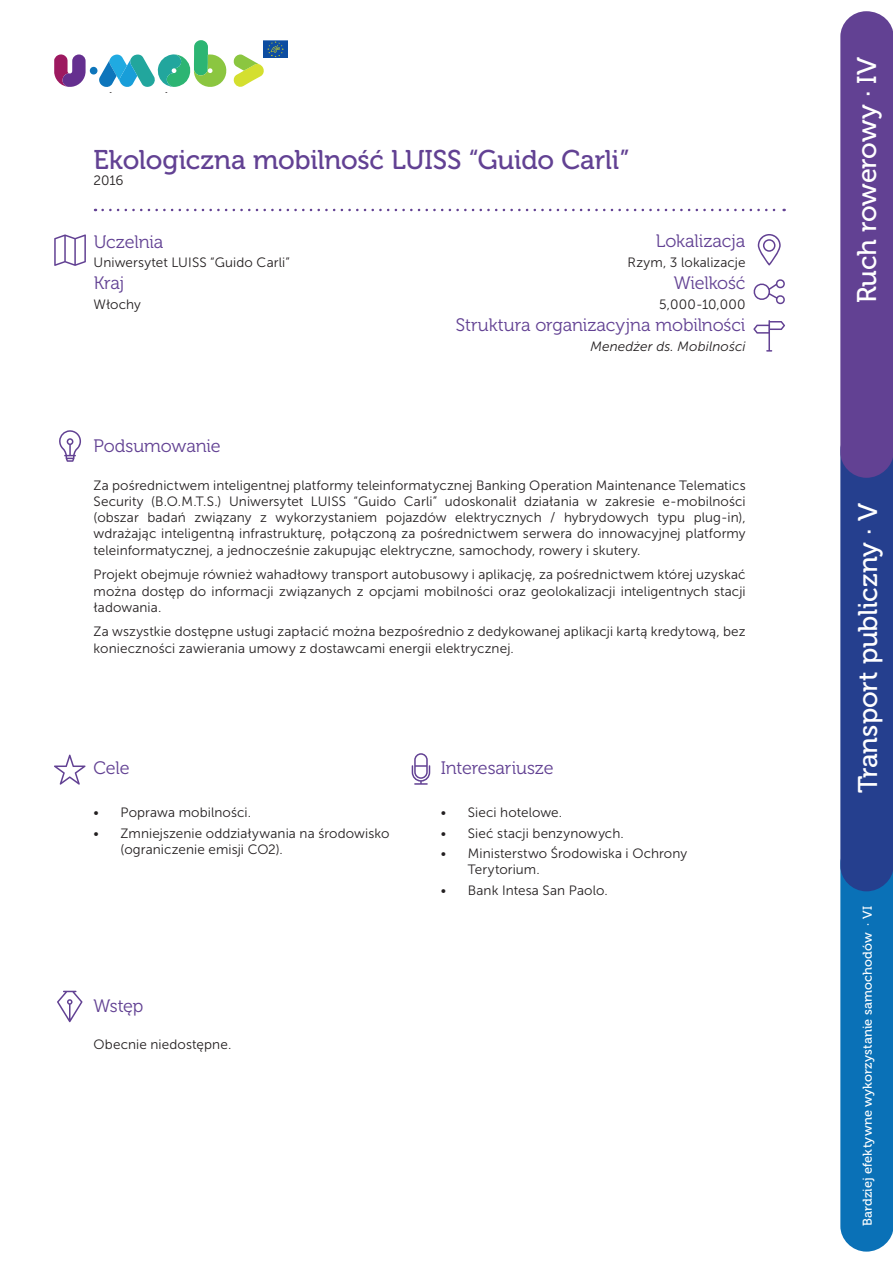
<style>
.page{position:relative;width:893px;height:1263px;background:#fff}
.page>*{position:absolute;margin:0;border:0;box-sizing:border-box;transform-origin:0 0}
.t1{font:27px "Museo 500";letter-spacing:-.01em;color:#624193}
.t2{font:27px "Museo 500";letter-spacing:-.01em;color:#fff}
.t3{font:18px "Museo 300";letter-spacing:-.01em;color:#624193}
.t4{font:13.5px/16.2px "Museo Sans 300";letter-spacing:.005em;color:#231f20}
.t5{font:italic 13.5px "Museo Sans 300";letter-spacing:.01em;color:#231f20}
.t6{font:12.75px "Museo 500";letter-spacing:.01em;color:#fff}
</style>
<div class="page">
<div style="left:840px;top:838px;width:53px;height:414px;background:#0a71b7;border-radius:26px"></div>
<div style="left:840px;top:425px;width:53px;height:466px;background:#253f8e;border-radius:26px"></div>
<svg style="left:54px;top:54px;width:32px;height:33px"></svg>
<svg style="left:233px;top:54px;width:31px;height:33px"></svg>
<div style="left:90px;top:67px;width:8px;height:8px;background:#0d75bb;border-radius:50%"></div>
<img style="left:263px;top:40px;width:25px;height:18px">
<svg style="left:99px;top:40px;width:128px;height:53px"></svg>
<svg style="left:103px;top:209px;width:682px;height:2px"></svg>
<svg style="left:54px;top:755px;width:32px;height:30px"></svg>
<svg style="left:753px;top:279px;width:32px;height:26px"></svg>
<svg style="left:758px;top:234px;width:23px;height:31px"></svg>
<svg style="left:54px;top:234px;width:32px;height:32px"></svg>
<svg style="left:59px;top:430px;width:22px;height:32px"></svg>
<svg style="left:753px;top:320px;width:32px;height:32px"></svg>
<svg style="left:412px;top:753px;width:18px;height:32px"></svg>
<svg style="left:57px;top:991px;width:26px;height:31px"></svg>
<div style="left:840px;top:11px;width:53px;height:467px;background:#624193;border-radius:26px"></div>
<p class="t1" style="left:94px;top:145px;width:538px">Ekologiczna mobilność LUISS “Guido Carli”</p>
<p class="t4" style="left:94px;top:172px;width:31px">2016</p>
<p class="t3" style="left:94px;top:232px;width:71px">Uczelnia</p>
<p class="t3" style="left:94px;top:274px;width:32px">Kraj</p>
<p class="t4" style="left:94px;top:296px;width:49px">Włochy</p>
<p class="t4" style="left:94px;top:254px;width:198px">Uniwersytet LUISS “Guido Carli”</p>
<p class="t3" style="left:94px;top:436px;width:129px">Podsumowanie</p>
<p class="t3" style="left:656px;top:232px;width:91px">Lokalizacja</p>
<p class="t3" style="left:674px;top:273px;width:73px">Wielkość</p>
<p class="t3" style="left:456px;top:315px;width:291px">Struktura organizacyjna mobilności</p>
<p class="t4" style="left:628px;top:254px;width:120px">Rzym, 3 lokalizacje</p>
<p class="t4" style="left:659px;top:296px;width:88px">5,000-10,000</p>
<p class="t5" style="left:590px;top:339px;width:157px">Menedżer ds. Mobilności</p>
<p class="t4" style="left:94px;top:477px;width:654px;text-align:justify">Za pośrednictwem inteligentnej platformy teleinformatycznej Banking Operation Maintenance Telematics Security (B.O.M.T.S.) Uniwersytet LUISS “Guido Carli” udoskonalił działania w zakresie e-mobilności (obszar badań związany z wykorzystaniem pojazdów elektrycznych / hybrydowych typu plug-in), wdrażając inteligentną infrastrukturę, połączoną za pośrednictwem serwera do innowacyjnej platformy teleinformatycznej, a jednocześnie zakupując elektryczne, samochody, rowery i skutery.</p>
<p class="t4" style="left:94px;top:567px;width:653px;text-align:justify">Projekt obejmuje również wahadłowy transport autobusowy i aplikację, za pośrednictwem której uzyskać można dostęp do informacji związanych z opcjami mobilności oraz geolokalizacji inteligentnych stacji ładowania.</p>
<p class="t4" style="left:94px;top:624px;width:653px">Za wszystkie dostępne usługi zapłacić można bezpośrednio z dedykowanej aplikacji kartą kredytową, bez konieczności zawierania umowy z dostawcami energii elektrycznej.</p>
<p class="t3" style="left:94px;top:758px;width:37px">Cele</p>
<p class="t3" style="left:441px;top:758px;width:114px">Interesariusze</p>
<p class="t4" style="left:94px;top:804px;width:159px">• Poprawa mobilności.</p>
<p class="t4" style="left:121px;top:825px;width:270px;text-indent:-27px">• Zmniejszenie oddziaływania na środowisko (ograniczenie emisji CO2).</p>
<p class="t3" style="left:94px;top:996px;width:51px">Wstęp</p>
<p class="t4" style="left:94px;top:1036px;width:139px">Obecnie niedostępne.</p>
<p class="t4" style="left:441px;top:804px;width:123px">• Sieci hotelowe.</p>
<p class="t4" style="left:441px;top:825px;width:184px">• Sieć stacji benzynowych.</p>
<p class="t4" style="left:468px;top:845px;width:221px;text-indent:-27px">• Ministerstwo Środowiska i Ochrony<br>Terytorium.</p>
<p class="t4" style="left:441px;top:882px;width:168px">• Bank Intesa San Paolo.</p>
<p class="t2" style="left:852px;top:303px;width:248px;rotate:-90deg">Ruch rowerowy · IV</p>
<p class="t2" style="left:853px;top:793px;width:291px;rotate:-90deg">Transport publiczny · V</p>
<p class="t6" style="left:860px;top:1226px;width:321px;rotate:-90deg">Bardziej efektywne wykorzystanie samochodów · VI</p>
</div>
